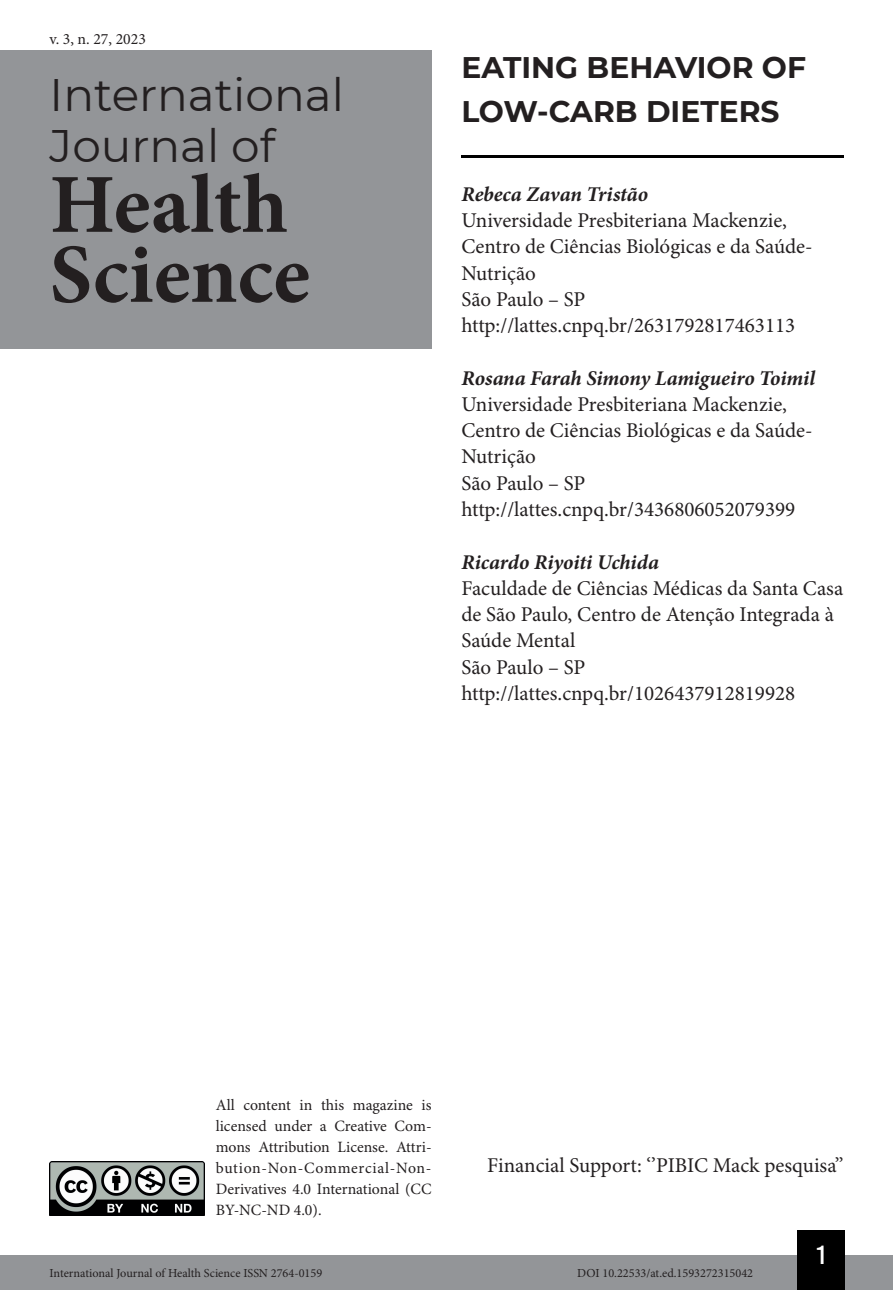
<style>
.page{position:relative;width:893px;height:1290px;background:#fff}
.page>*{position:absolute;margin:0;border:0;box-sizing:border-box;transform-origin:0 0}
.t1{font:700 84px/70px "Minion Pro";color:#231f20}
.t2{font:45.5px/50.8px "Montserrat";color:#231f20}
.t3{font:700 29.75px/43.8px "Montserrat";color:#231f20}
.t4{font:26.25px "Bebas Kai";color:#fff}
.t5{font:21px/26.2px "Minion Pro";color:#231f20}
.t6{font:italic 700 21px "Minion Pro";letter-spacing:-.005em;color:#231f20}
.t7{font:15.75px/21px "Minion Pro";color:#231f20;text-align:justify}
.t8{font:12.25px "Minion Pro";color:#231f20}
</style>
<div class="page">
<div style="left:0;top:1255px;width:893px;height:35px;background:#939598"></div>
<div style="left:797px;top:1230px;width:48px;height:60px;background:#000"></div>
<img style="left:50px;top:1161px;width:154px;height:54px">
<div style="left:0;top:50px;width:432px;height:298px;background:#939598"></div>
<hr style="left:461px;top:155px;width:382px;height:3px;background:#000">
<p class="t7" style="left:50px;top:29px;width:98px">v. 3, n. 27, 2023</p>
<h2 class="t2" style="left:50px;top:68px;width:296px">International<br>Journal of</h2>
<h1 class="t1" style="left:50px;top:169px;width:262px">Health<br>Science</h1>
<h3 class="t3" style="left:461px;top:44px;width:346px">EATING BEHAVIOR OF<br>LOW-CARB DIETERS</h3>
<p class="t6" style="left:461px;top:179px;width:188px">Rebeca Zavan Tristão</p>
<p class="t5" style="left:461px;top:208px;width:353px">Universidade Presbiteriana Mackenzie,<br>Centro de Ciências Biológicas e da Saúde-<br>Nutrição<br>São Paulo – SP http://lattes.cnpq.br/2631792817463113</p>
<p class="t6" style="left:461px;top:363px;width:355px">Rosana Farah Simony Lamigueiro Toimil</p>
<p class="t5" style="left:461px;top:392px;width:353px">Universidade Presbiteriana Mackenzie,<br>Centro de Ciências Biológicas e da Saúde-<br>Nutrição<br>São Paulo – SP http://lattes.cnpq.br/3436806052079399</p>
<p class="t6" style="left:461px;top:547px;width:199px">Ricardo Riyoiti Uchida</p>
<p class="t5" style="left:461px;top:576px;width:383px">Faculdade de Ciências Médicas da Santa Casa de São Paulo, Centro de Atenção Integrada à<br>Saúde Mental<br>São Paulo – SP http://lattes.cnpq.br/1026437912819928</p>
<p class="t7" style="left:216px;top:1095px;width:217px">All content in this magazine is licensed under a Creative Com&shy;mons Attribution License. Attri&shy;bution-Non-Commercial-Non-Derivatives 4.0 International (CC BY-NC-ND 4.0).</p>
<p class="t5" style="left:487px;top:1153px;width:358px">Financial Support: ‘’PIBIC Mack pesquisa’’</p>
<p class="t4" style="left:817px;top:1241px;width:10px">1</p>
<p class="t8" style="left:50px;top:1266px;width:274px">International Journal of Health Science ISSN 2764-0159</p>
<p class="t8" style="left:577px;top:1266px;width:177px">DOI 10.22533/at.ed.1593272315042</p>
</div>
